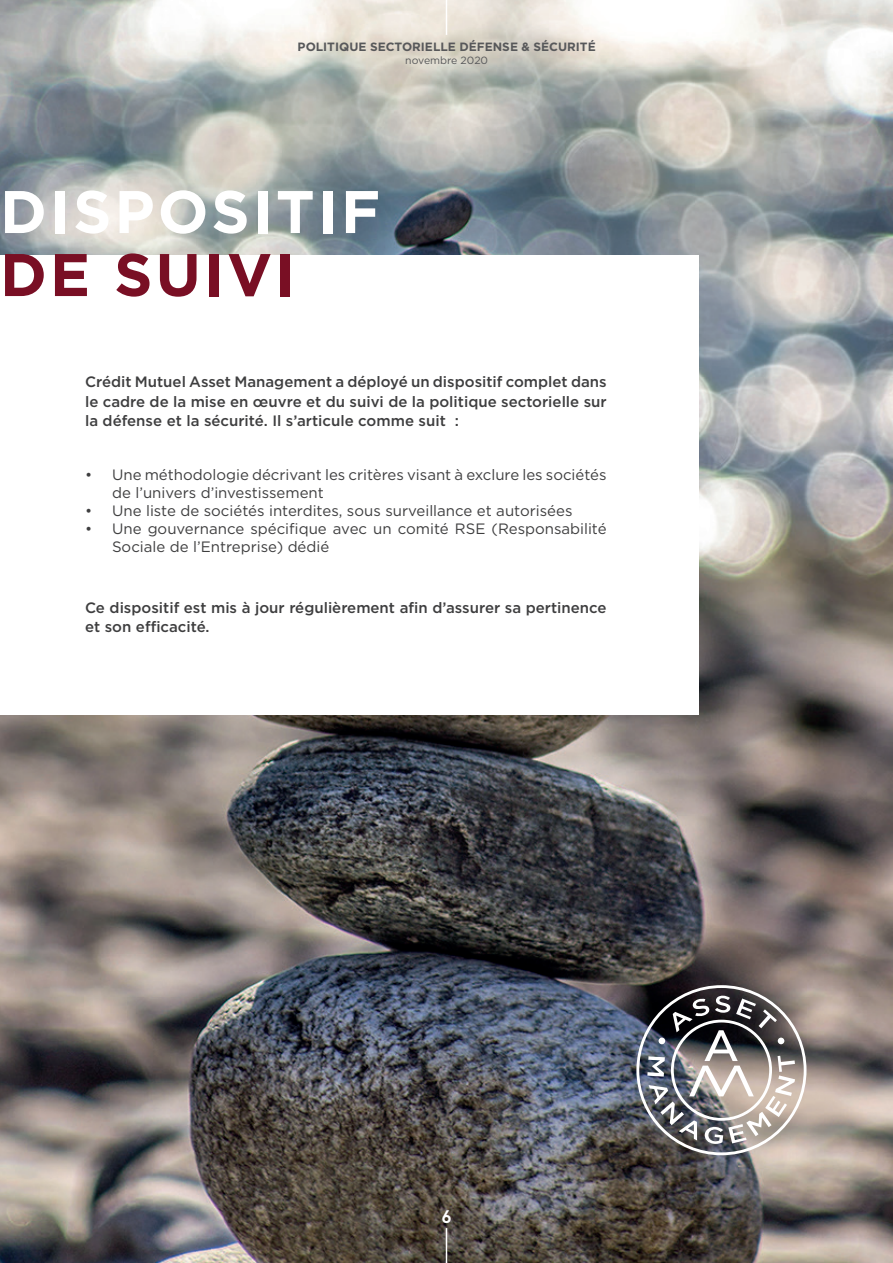
<style>
.page{position:relative;width:893px;height:1263px;background:#fff}
.page>*{position:absolute;margin:0;border:0;box-sizing:border-box;transform-origin:0 0}
.t1{font:700 60px "Gotham";letter-spacing:.05em;color:#fff}
.t2{font:700 60px "Gotham";letter-spacing:.05em;color:#790f24}
.t3{font:700 18px "Apercu Pro";color:#fff}
.t4{font:500 15px/19.5px "Gotham";color:#3e3e3f;text-align:justify}
.t5{font:15px/18px "Gotham";color:#3e3e3f}
.t6{font:700 12px "Gotham";color:#57585a}
.t7{font:10.5px "Gotham";color:#57585a}
</style>
<div class="page">
<img style="left:0;top:0;width:893px;height:1263px">
<hr style="left:446px;top:1228px;width:1px;height:35px;background:#fff">
<hr style="left:446px;top:0;width:1px;height:35px;background:#fff">
<img style="left:636px;top:985px;width:170px;height:170px">
<div style="left:0;top:255px;width:699px;height:459px;background:#fff"></div>
<p class="t6" style="left:298px;top:40px;width:300px">POLITIQUE SECTORIELLE DÉFENSE &amp; SÉCURITÉ</p>
<p class="t7" style="left:405px;top:53px;width:84px">novembre 2020</p>
<h1 class="t1" style="left:0;top:177px;width:382px">DISPOSITIF</h1>
<h1 class="t2" style="left:0;top:240px;width:297px">DE SUIVI</h1>
<p class="t4" style="left:85px;top:372px;width:523px">Crédit Mutuel Asset Management a déployé un dispositif complet dans le cadre de la mise en œuvre et du suivi de la politique sectorielle sur la défense et la sécurité. Il s’articule comme suit :</p>
<p class="t5" style="left:112px;top:466px;width:496px;text-indent:-27px">• Une méthodologie décrivant les critères visant à exclure les sociétés de l’univers d’investissement</p>
<p class="t5" style="left:85px;top:502px;width:489px">• Une liste de sociétés interdites, sous surveillance et autorisées</p>
<p class="t5" style="left:112px;top:520px;width:496px;text-indent:-27px">• Une gouvernance spécifique avec un comité RSE (Responsabilité<br>Sociale de l’Entreprise) dédié</p>
<p class="t4" style="left:85px;top:597px;width:523px">Ce dispositif est mis à jour régulièrement afin d’assurer sa pertinence et son efficacité.</p>
<p class="t3" style="left:441px;top:1203px;width:12px">6</p>
</div>
